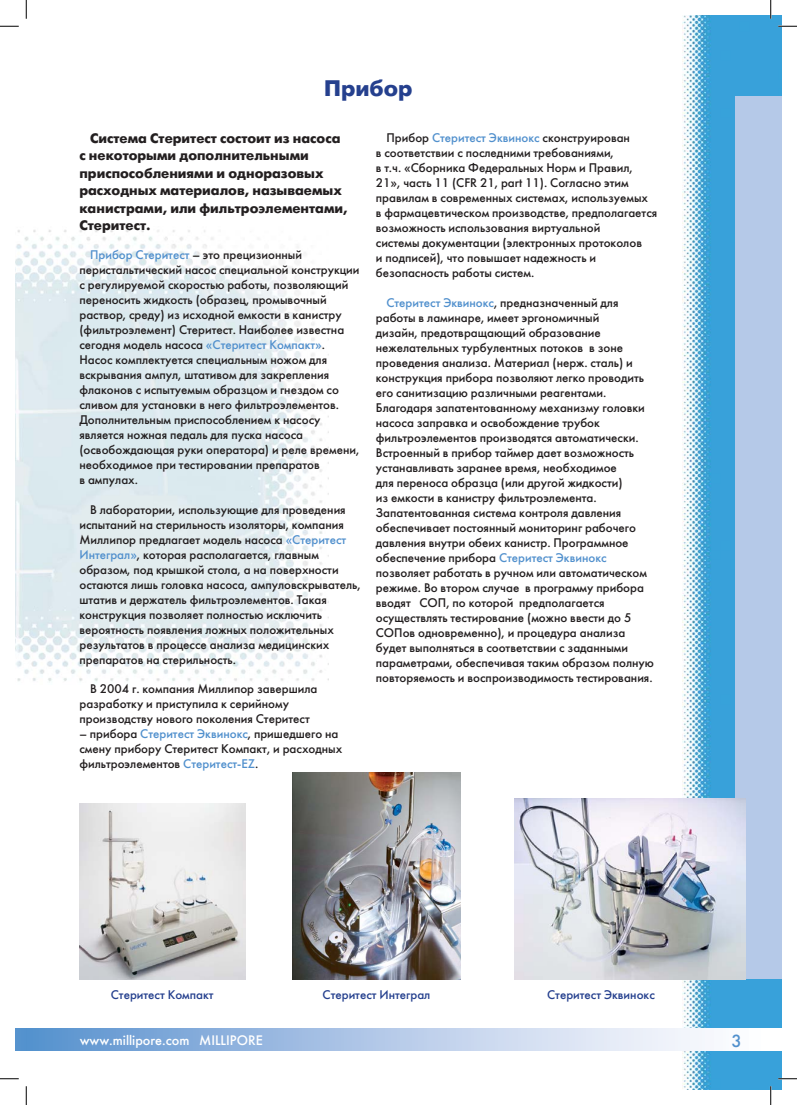
<style>
.page{position:relative;width:797px;height:1105px;background:#fff}
.page>*{position:absolute;margin:0;border:0;box-sizing:border-box;transform-origin:0 0}
.t1{font:700 22.5px "Futuris C";color:#25408e}
.t2{font:17.5px "Futuris C";color:#5190cd}
.t3{font:700 13.75px/17.5px "Futuris C";color:#231f20}
.t4{font:13.75px "Futuris C";color:#fff}
.t5{font:12.5px/15px "Futuris C";color:#231f20}
.t6{font:12.5px "Futuris C";color:#25408e}
.s1{color:#5190cd}
</style>
<div class="page">
<img style="left:16px;top:230px;width:312px;height:452px">
<img style="left:79px;top:803px;width:166px;height:176px">
<img style="left:293px;top:773px;width:167px;height:206px">
<div style="left:16px;top:1029px;width:10px;height:21px;background:#5492ce"></div>
<img style="left:682px;top:16px;width:99px;height:1073px">
<div style="left:735px;top:96px;width:46px;height:882px;background:#b5c9e8"></div>
<div style="left:26px;top:1029px;width:755px;height:21px;background:linear-gradient(to right,#5d92cf,#fff)"></div>
<img style="left:514px;top:798px;width:231px;height:181px">
<svg style="left:0;top:25px;width:19px;height:2px"></svg>
<svg style="left:778px;top:25px;width:19px;height:2px"></svg>
<svg style="left:0;top:1078px;width:19px;height:1px"></svg>
<svg style="left:778px;top:1078px;width:19px;height:1px"></svg>
<svg style="left:25px;top:0;width:2px;height:19px"></svg>
<svg style="left:25px;top:1086px;width:2px;height:19px"></svg>
<svg style="left:770px;top:0;width:1px;height:19px"></svg>
<svg style="left:770px;top:1086px;width:1px;height:19px"></svg>
<h1 class="t1" style="left:324px;top:80px;width:90px">Прибор</h1>
<p class="t3" style="left:79px;top:131px;width:270px;text-indent:11px">Система Стеритест состоит из насоса с некоторыми дополнительными приспособлениями и одноразовых расходных материалов, называемых канистрами, или фильтроэлементами,<br>Стеритест.</p>
<p class="t5" style="left:79px;top:248px;width:281px;text-indent:11px"><span class="s1">Прибор Стеритест</span> – это прецизионный перистальтический насос специальной конструкции с регулируемой скоростью работы, позволяющий переносить жидкость (образец, промывочный раствор, среду) из исходной емкости в канистру (фильтроэлемент) Стеритест. Наиболее известна сегодня модель насоса <span class="s1">«Стеритест Компакт»</span>.<br>Насос комплектуется специальным ножом для вскрывания ампул, штативом для закрепления флаконов с испытуемым образцом и гнездом со сливом для установки в него фильтроэлементов.<br>Дополнительным приспособлением к насосу является ножная педаль для пуска насоса (освобождающая руки оператора) и реле времени, необходимое при тестировании препаратов<br>в ампулах.</p>
<p class="t5" style="left:79px;top:502px;width:283px;text-indent:11px">В лаборатории, использующие для проведения испытаний на стерильность изоляторы, компания Миллипор предлагает модель насоса <span class="s1">«Стеритест Интеграл»</span>, которая располагается, главным образом, под крышкой стола, а на поверхности остаются лишь головка насоса, ампуловскрыватель, штатив и держатель фильтроэлементов. Такая конструкция позволяет полностью исключить вероятность появления ложных положительных результатов в процессе анализа медицинских препаратов на стерильность.</p>
<p class="t5" style="left:79px;top:681px;width:239px;text-indent:11px">В 2004 г. компания Миллипор завершила разработку и приступила к серийному производству нового поколения Стеритест</p>
<p class="t5" style="left:79px;top:726px;width:264px">– прибора <span class="s1">Стеритест Эквинокс</span>, пришедшего на смену прибору Стеритест Компакт, и расходных фильтроэлементов <span class="s1">Стеритест-EZ</span>.</p>
<p class="t5" style="left:376px;top:131px;width:283px;text-indent:11px">Прибор <span class="s1">Стеритест Эквинокс</span> сконструирован<br>в соответствии с последними требованиями,<br>в т.ч. «Сборника Федеральных Норм и Правил, 21», часть 11 (CFR 21, part 11). Согласно этим правилам в современных системах, используемых<br>в фармацевтическом производстве, предполагается возможность использования виртуальной<br>системы документации (электронных протоколов<br>и подписей), что повышает надежность и безопасность работы систем.</p>
<p class="t5" style="left:376px;top:295px;width:280px;text-indent:11px"><span class="s1">Стеритест Эквинокс</span>, предназначенный для работы в ламинаре, имеет эргономичный<br>дизайн, предотвращающий образование нежелательных турбулентных потоков в зоне проведения анализа. Материал (нерж. сталь) и конструкция прибора позволяют легко проводить его санитизацию различными реагентами.<br>Благодаря запатентованному механизму головки насоса заправка и освобождение трубок фильтроэлементов производятся автоматически.<br>Встроенный в прибор таймер дает возможность устанавливать заранее время, необходимое<br>для переноса образца (или другой жидкости)<br>из емкости в канистру фильтроэлемента.<br>Запатентованная система контроля давления обеспечивает постоянный мониторинг рабочего давления внутри обеих канистр. Программное обеспечение прибора <span class="s1">Стеритест Эквинокс </span>позволяет работать в ручном или автоматическом режиме. Во втором случае в программу прибора вводят СОП, по которой предполагается осуществлять тестирова ние (можно ввести до 5<br>СОПов одновременно), и процедура ана лиза будет выполняться в соответствии с заданными параметрами, обеспечивая таким образом полную повторяемость и воспроизводимость тестирования.</p>
<p class="t6" style="left:322px;top:987px;width:109px">Стеритест Интеграл</p>
<p class="t6" style="left:111px;top:987px;width:104px">Стеритест Компакт</p>
<p class="t6" style="left:547px;top:987px;width:109px">Стеритест Эквинокс</p>
<p class="t4" style="left:80px;top:1032px;width:185px">www.millipore.com MILLIPORE</p>
<h2 class="t2" style="left:731px;top:1030px;width:12px">3</h2>
</div>
